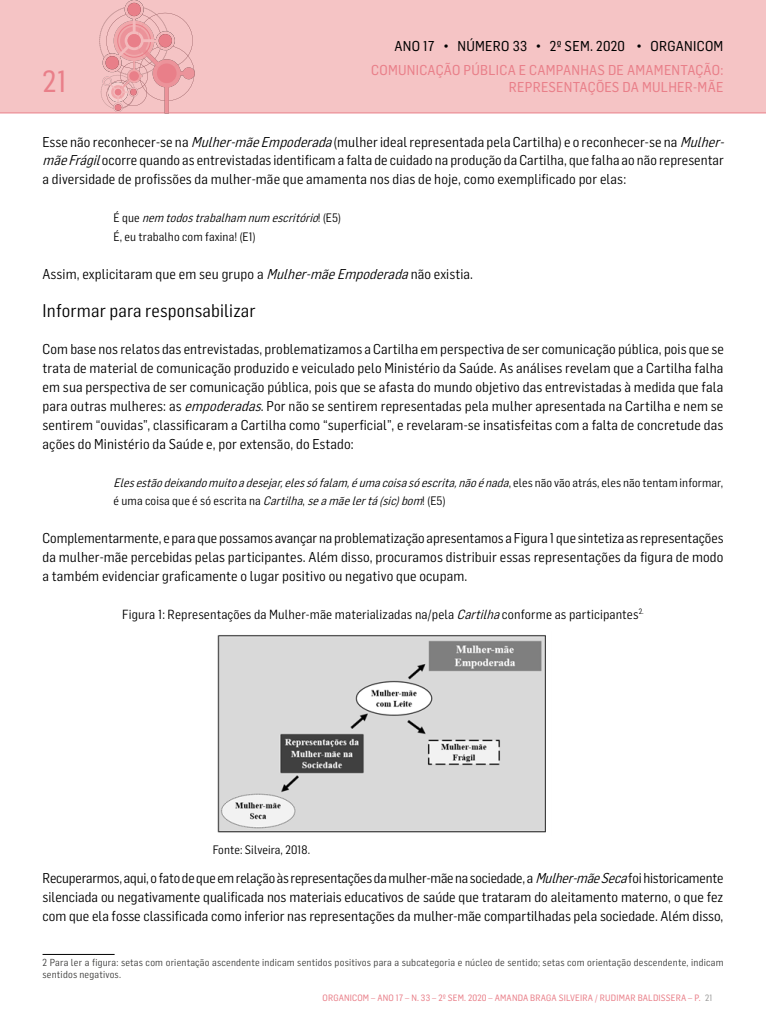
<style>
.page{position:relative;width:766px;height:1021px;background:#fff}
.page>*{position:absolute;margin:0;border:0;box-sizing:border-box;transform-origin:0 0}
.t1{font:30px "Flama Semicondensed Basic";color:#e97f89}
.t2{font:18px "Flama Semicondensed";letter-spacing:.01em;color:#000}
.t3{font:14px/18.9px "Flama Semicondensed";letter-spacing:.01em;color:#000;text-align:justify}
.t4{font:14px "Flama Semicondensed Basic";letter-spacing:.02em;color:#e97f89}
.t5{font:14px "Flama Semicondensed Basic";letter-spacing:.02em;color:#000}
.t6{font:13px "Flama Semicondensed";letter-spacing:.01em;color:#000}
.t7{font:italic 12px/18.9px "Flama Semicondensed";color:#000}
.t8{font:12px/18.9px "Flama Semicondensed";letter-spacing:.01em;color:#000}
.t9{font:10px/12px "Flama Semicondensed";letter-spacing:.02em;color:#3c3c3b}
.t10{font:9px "Flama Semicondensed Basic";letter-spacing:.02em;color:#e97f89}
.s1{font-style:italic}
.s2{font-style:normal}
.s3{color:#9d9d9c}
</style>
<div class="page">
<div style="left:0;top:0;width:765px;height:113px;background:#f5c4c5"></div>
<svg style="left:99px;top:0;width:96px;height:113px;background:#edb1b4"></svg>
<img style="left:217px;top:635px;width:329px;height:198px">
<hr style="left:43px;top:953px;width:72px;height:1px;background:#000">
<p class="t5" style="left:394px;top:37px;width:330px">ANO 17 • NÚMERO 33 • 2º SEM. 2020 • ORGANICOM</p>
<p class="t4" style="left:371px;top:61px;width:353px">COMUNICAÇÃO PÚBLICA E CAMPANHAS DE AMAMENTAÇÃO:</p>
<h1 class="t1" style="left:43px;top:62px;width:26px">21</h1>
<p class="t4" style="left:508px;top:78px;width:216px">REPRESENTAÇÕES DA MULHER-MÃE</p>
<p class="t3" style="left:43px;top:131px;width:686px;text-align:left">Esse não reconhecer-se na <span class="s1">Mulher-mãeEmpoderada</span>(mulher ideal representada pela Cartilha) e o reconhecer-se na <span class="s1">Mulher&shy;mãeFrágil</span>ocorre quando as entrevistadas identificam a falta de cuidado na produção da Cartilha, que falha ao não representar a diversidade de profissões da mulher-mãe que amamenta nos dias de hoje, como exemplificado por elas:</p>
<p class="t8" style="left:113px;top:208px;width:229px">É q u e <span class="s1">nem todostrabalham num escritório</span>! ( E 5 )<br>É, eu trabalho com faxina! (E1)</p>
<p class="t3" style="left:43px;top:264px;width:432px">Assim, explicitaram que em seu grupo a <span class="s1">Mulher-mãeEmpoderada</span>não existia.</p>
<p class="t2" style="left:43px;top:298px;width:214px">Informar para responsabilizar</p>
<p class="t3" style="left:43px;top:339px;width:682px">Com base nos relatos das entrevistadas, problematizamos a Cartilha em perspectiva de ser comunicação pública, pois que se trata de material de comunicação produzido e veiculado pelo Ministério da Saúde. As análises revelam que a Cartilha falha em sua perspectiva de ser comunicação pública, pois que se afasta do mundo objetivo das entrevistadas à medida que fala para outras mulheres: as <span class="s1">empoderadas</span>. Por não se sentirem representadas pela mulher apresentada na Cartilha e nem se sentirem “ouvidas”, classificaram a Cartilha como “superficial”, e revelaram-se insatisfeitas com a falta de concretude das ações do Ministério da Saúde e, por extensão, do Estado:</p>
<p class="t7" style="left:113px;top:472px;width:611px">Elesestãodeixandomuitoadesejar,elessófalam,éumacoisasóescrita,nãoénada<span class="s2">, e l e s n ã o v ã o a t r á s , e l e s n ã o t e n t a m i n f o r m a r , é u m a c o i s a q u e é s ó e s c r i t a n a</span> Cartilha<span class="s2">,</span> seamãelertá(sic)bom<span class="s2">! ( E 5 )</span></p>
<p class="t3" style="left:43px;top:528px;width:682px">Complementarmente, e para que possamos avançar na problematização apresentamos a Figura 1 que sintetiza as representações da mulher-mãe percebidas pelas participantes. Além disso, procuramos distribuir essas representações da figura de modo a também evidenciar graficamente o lugar positivo ou negativo que ocupam.</p>
<p class="t6" style="left:122px;top:606px;width:523px">Figura 1: Representações da Mulher-mãe materializadas na/pela <span class="s1">Cartilha</span>conforme as participantes<sup>2.</sup></p>
<p class="t8" style="left:213px;top:839px;width:99px">Fonte: Silveira, 2018.</p>
<p class="t3" style="left:43px;top:868px;width:682px">Recuperarmos, aqui, o fato de que em relação às representações da mulher-mãe na sociedade, a <span class="s1">Mulher-mãeSeca</span>foi historicamente silenciada ou negativamente qualificada nos materiais educativos de saúde que trataram do aleitamento materno, o que fez com que ela fosse classificada como inferior nas representações da mulher-mãe compartilhadas pela sociedade. Além disso,</p>
<p class="t9" style="left:43px;top:956px;width:682px">2 Para ler a figura: setas com orientação ascendente indicam sentidos positivos para a subcategoria e núcleo de sentido; setas com orientação descendente, indicam sentidos negativos.</p>
<p class="t10" style="left:322px;top:992px;width:184px">ORGANICOM – ANO 17 – N. 33 – 2º SEM. 2020 – AMAN</p>
<p class="t10" style="left:517px;top:992px;width:24px">DA BRAGA</p>
<p class="t10" style="left:558px;top:992px;width:22px">SILVEIRA</p>
<p class="t10" style="left:595px;top:992px;width:27px">/ RUDIMAR</p>
<p class="t10" style="left:637px;top:992px;width:26px">BALDISSERA</p>
<p class="t10" style="left:688px;top:992px;width:26px">– P. <span class="s3">21</span></p>
</div>
